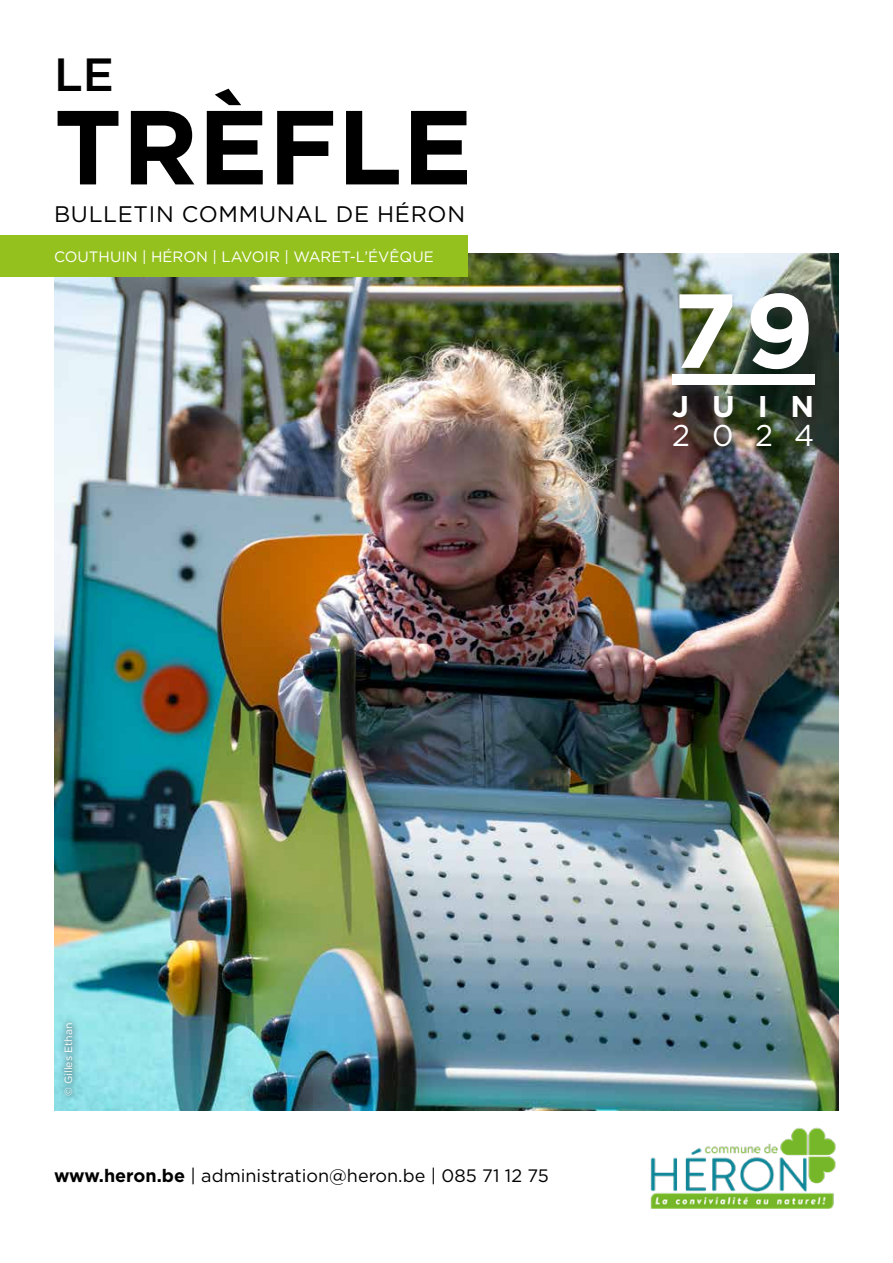
<style>
.page{position:relative;width:893px;height:1263px;background:#fff}
.page>*{position:absolute;margin:0;border:0;box-sizing:border-box;transform-origin:0 0}
.t1{font:700 105px "Gotham";color:#000}
.t2{font:700 105px "Gotham";color:#fff}
.t3{font:500 46.5px "Gotham";color:#000}
.t4{font:700 30px "Gotham";color:#fff}
.t5{font:30px "Gotham";color:#fff}
.t6{font:22.5px "Gotham";letter-spacing:.03em;color:#000}
.t7{font:18px "Gotham";color:#000}
.t8{font:15px "Gotham";color:#fff}
.t9{font:10.5px "Gotham";color:#fff}
.s1{font-weight:700}
</style>
<div class="page">
<img style="left:54px;top:253px;width:785px;height:857px">
<img style="left:650px;top:1127px;width:186px;height:82px">
<div style="left:672px;top:374px;width:142px;height:10px;background:#fff"></div>
<div style="left:0;top:235px;width:468px;height:41px;background:#95c11f"></div>
<svg style="left:57px;top:1016px;width:23px;height:87px"></svg>
<h2 class="t3" style="left:54px;top:45px;width:61px">LE</h2>
<h1 class="t1" style="left:54px;top:78px;width:420px">TRÈFLE</h1>
<p class="t6" style="left:54px;top:200px;width:413px">BULLETIN COMMUNAL DE HÉRON</p>
<p class="t8" style="left:54px;top:247px;width:381px">COUTHUIN | HÉRON | LAVOIR | WARET-L’ÉVÊQUE</p>
<h1 class="t2" style="left:672px;top:261px;width:144px">79</h1>
<h3 class="t4" style="left:672px;top:387px;width:144px">JUIN</h3>
<h3 class="t5" style="left:672px;top:416px;width:144px">2024</h3>
<p class="t9" style="left:62px;top:1096px;width:75px;rotate:-90deg">© Gilles Ethan</p>
<p class="t7" style="left:54px;top:1164px;width:496px"><span class="s1">www.heron.be</span> | administration@heron.be | 085 71 12 75</p>
</div>
